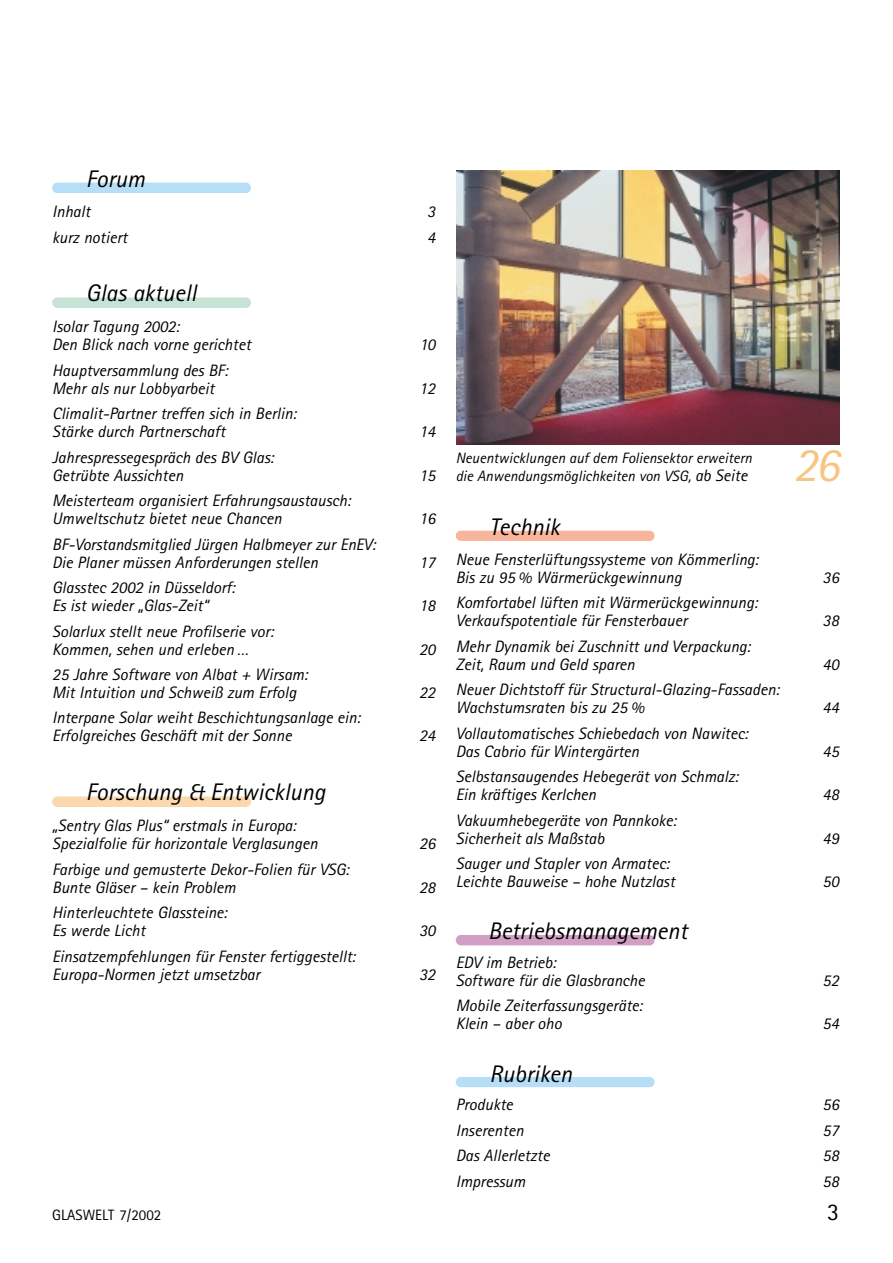
<style>
.page{position:relative;width:893px;height:1263px;background:#fff}
.page>*{position:absolute;margin:0;border:0;box-sizing:border-box;transform-origin:0 0}
.t1{font:italic 48px "Rotis Sans Serif";color:#f8c481}
.t2{font:italic 24px "Rotis Sans Serif";color:#000}
.t3{font:24px "Rotis Sans Serif";color:#000}
.t4{font:italic 16.5px/18px "Rotis Sans Serif";color:#000}
.t5{font:italic 15px/18px "Rotis Sans Serif";color:#000}
.t6{font:15px "Rotis Sans Serif";color:#000}
.s1{font-size:16.5px}
</style>
<div class="page">
<div style="left:52px;top:183px;width:199px;height:10px;background:#b6def7"></div>
<svg style="left:52px;top:297px;width:199px;height:11px;background:#c9e4d8"></svg>
<div style="left:455px;top:531px;width:199px;height:10px;background:#f7b69b"></div>
<svg style="left:52px;top:796px;width:199px;height:11px;background:#fbdab1"></svg>
<div style="left:455px;top:1077px;width:199px;height:10px;background:#b6def7"></div>
<img style="left:456px;top:171px;width:383px;height:273px">
<div style="left:456px;top:935px;width:198px;height:10px;background:#d19fc3"></div>
<h2 class="t2" style="left:86px;top:170px;width:61px">Forum</h2>
<p class="t4" style="left:52px;top:204px;width:40px">Inhalt</p>
<p class="t4" style="left:427px;top:204px;width:10px">3</p>
<p class="t4" style="left:52px;top:230px;width:77px">kurz notiert</p>
<p class="t4" style="left:427px;top:230px;width:10px">4</p>
<h2 class="t2" style="left:86px;top:285px;width:112px">Glas aktuell</h2>
<p class="t4" style="left:52px;top:320px;width:200px">Isolar Tagung 2002:<br>Den Blick nach vorne gerichtet</p>
<p class="t4" style="left:52px;top:363px;width:177px">Hauptversammlung des BF:<br>Mehr als nur Lobbyarbeit</p>
<p class="t4" style="left:52px;top:406px;width:245px">Climalit-Partner treffen sich in Berlin:<br>Stärke durch Partnerschaft</p>
<p class="t4" style="left:52px;top:450px;width:223px">Jahrespressegespräch des BV Glas:<br>Getrübte Aussichten</p>
<p class="t4" style="left:52px;top:493px;width:300px">Meisterteam organisiert Erfahrungsaustausch:<br>Umweltschutz bietet neue Chancen</p>
<p class="t4" style="left:52px;top:537px;width:325px">BF-Vorstandsmitglied Jürgen Halbmeyer zur EnEV:<br>Die Planer müssen Anforderungen stellen</p>
<p class="t4" style="left:52px;top:580px;width:184px">Glasstec 2002 in Düsseldorf:<br>Es ist wieder „Glas-Zeit“</p>
<p class="t4" style="left:52px;top:624px;width:223px">Solarlux stellt neue Profilserie vor:<br>Kommen, sehen und erleben …</p>
<p class="t4" style="left:52px;top:667px;width:257px">25 Jahre Software von Albat + Wirsam:<br>Mit Intuition und Schweiß zum Erfolg</p>
<p class="t4" style="left:52px;top:710px;width:309px">Interpane Solar weiht Beschichtungsanlage ein:<br>Erfolgreiches Geschäft mit der Sonne</p>
<h2 class="t2" style="left:86px;top:784px;width:241px">Forschung &amp; Entwicklung</h2>
<p class="t4" style="left:52px;top:818px;width:267px">„Sentry Glas Plus“ erstmals in Europa:<br>Spezialfolie für horizontale Verglasungen</p>
<p class="t4" style="left:52px;top:862px;width:298px">Farbige und gemusterte Dekor-Folien für VSG:<br>Bunte Gläser – kein Problem</p>
<p class="t4" style="left:52px;top:905px;width:176px">Hinterleuchtete Glassteine:<br>Es werde Licht</p>
<p class="t4" style="left:52px;top:949px;width:304px">Einsatzempfehlungen für Fenster fertiggestellt:<br>Europa-Normen jetzt umsetzbar</p>
<p class="t4" style="left:419px;top:338px;width:17px">10</p>
<p class="t4" style="left:419px;top:381px;width:18px">12</p>
<p class="t4" style="left:419px;top:424px;width:18px">14</p>
<p class="t4" style="left:419px;top:468px;width:18px">15</p>
<p class="t4" style="left:419px;top:511px;width:18px">16</p>
<p class="t4" style="left:419px;top:555px;width:18px">17</p>
<p class="t4" style="left:419px;top:598px;width:18px">18</p>
<p class="t4" style="left:419px;top:642px;width:18px">20</p>
<p class="t4" style="left:419px;top:685px;width:18px">22</p>
<p class="t4" style="left:419px;top:728px;width:18px">24</p>
<p class="t4" style="left:419px;top:836px;width:18px">26</p>
<p class="t4" style="left:419px;top:880px;width:18px">28</p>
<p class="t4" style="left:419px;top:923px;width:18px">30</p>
<p class="t4" style="left:419px;top:967px;width:18px">32</p>
<p class="t5" style="left:456px;top:451px;width:298px">Neuentwicklungen auf dem Foliensektor erweitern die Anwendungsmöglichkeiten von VSG, <span class="s1">ab Seite</span></p>
<h1 class="t1" style="left:793px;top:448px;width:47px">26</h1>
<h2 class="t2" style="left:489px;top:518px;width:72px">Technik</h2>
<p class="t4" style="left:456px;top:552px;width:304px">Neue Fensterlüftungssysteme von Kömmerling:<br>Bis zu 95 % Wärmerückgewinnung</p>
<p class="t4" style="left:456px;top:596px;width:303px">Komfortabel lüften mit Wärmerückgewinnung:<br>Verkaufspotentiale für Fensterbauer</p>
<p class="t4" style="left:456px;top:639px;width:296px">Mehr Dynamik bei Zuschnitt und Verpackung:<br>Zeit, Raum und Geld sparen</p>
<p class="t4" style="left:456px;top:682px;width:325px">Neuer Dichtstoff für Structural-Glazing-Fassaden:<br>Wachstumsraten bis zu 25 %</p>
<p class="t4" style="left:456px;top:726px;width:293px">Vollautomatisches Schiebedach von Nawitec:<br>Das Cabrio für Wintergärten</p>
<p class="t4" style="left:456px;top:769px;width:284px">Selbstansaugendes Hebegerät von Schmalz:<br>Ein kräftiges Kerlchen</p>
<p class="t4" style="left:456px;top:813px;width:222px">Vakuumhebegeräte von Pannkoke:<br>Sicherheit als Maßstab</p>
<p class="t4" style="left:456px;top:856px;width:221px">Sauger und Stapler von Armatec:<br>Leichte Bauweise – hohe Nutzlast</p>
<h2 class="t2" style="left:488px;top:922px;width:201px">Betriebsmanagement</h2>
<p class="t4" style="left:456px;top:955px;width:191px">EDV im Betrieb:<br>Software für die Glasbranche</p>
<p class="t4" style="left:456px;top:999px;width:188px">Mobile Zeiterfassungsgeräte:<br>Klein – aber oho</p>
<h2 class="t2" style="left:489px;top:1065px;width:84px">Rubriken</h2>
<p class="t4" style="left:822px;top:570px;width:18px">36</p>
<p class="t4" style="left:822px;top:614px;width:18px">38</p>
<p class="t4" style="left:822px;top:657px;width:18px">40</p>
<p class="t4" style="left:822px;top:700px;width:18px">44</p>
<p class="t4" style="left:822px;top:744px;width:18px">45</p>
<p class="t4" style="left:822px;top:787px;width:18px">48</p>
<p class="t4" style="left:822px;top:831px;width:18px">49</p>
<p class="t4" style="left:822px;top:874px;width:18px">50</p>
<p class="t4" style="left:822px;top:973px;width:18px">52</p>
<p class="t4" style="left:822px;top:1017px;width:18px">54</p>
<p class="t4" style="left:456px;top:1097px;width:59px">Produkte</p>
<p class="t4" style="left:822px;top:1097px;width:18px">56</p>
<p class="t4" style="left:456px;top:1123px;width:69px">Inserenten</p>
<p class="t4" style="left:822px;top:1123px;width:18px">57</p>
<p class="t4" style="left:456px;top:1148px;width:95px">Das Allerletzte</p>
<p class="t4" style="left:822px;top:1148px;width:18px">58</p>
<p class="t4" style="left:456px;top:1174px;width:71px">Impressum</p>
<p class="t4" style="left:822px;top:1174px;width:18px">58</p>
<p class="t6" style="left:52px;top:1209px;width:111px">GLASWELT 7/2002</p>
<h2 class="t3" style="left:827px;top:1203px;width:13px">3</h2>
</div>
